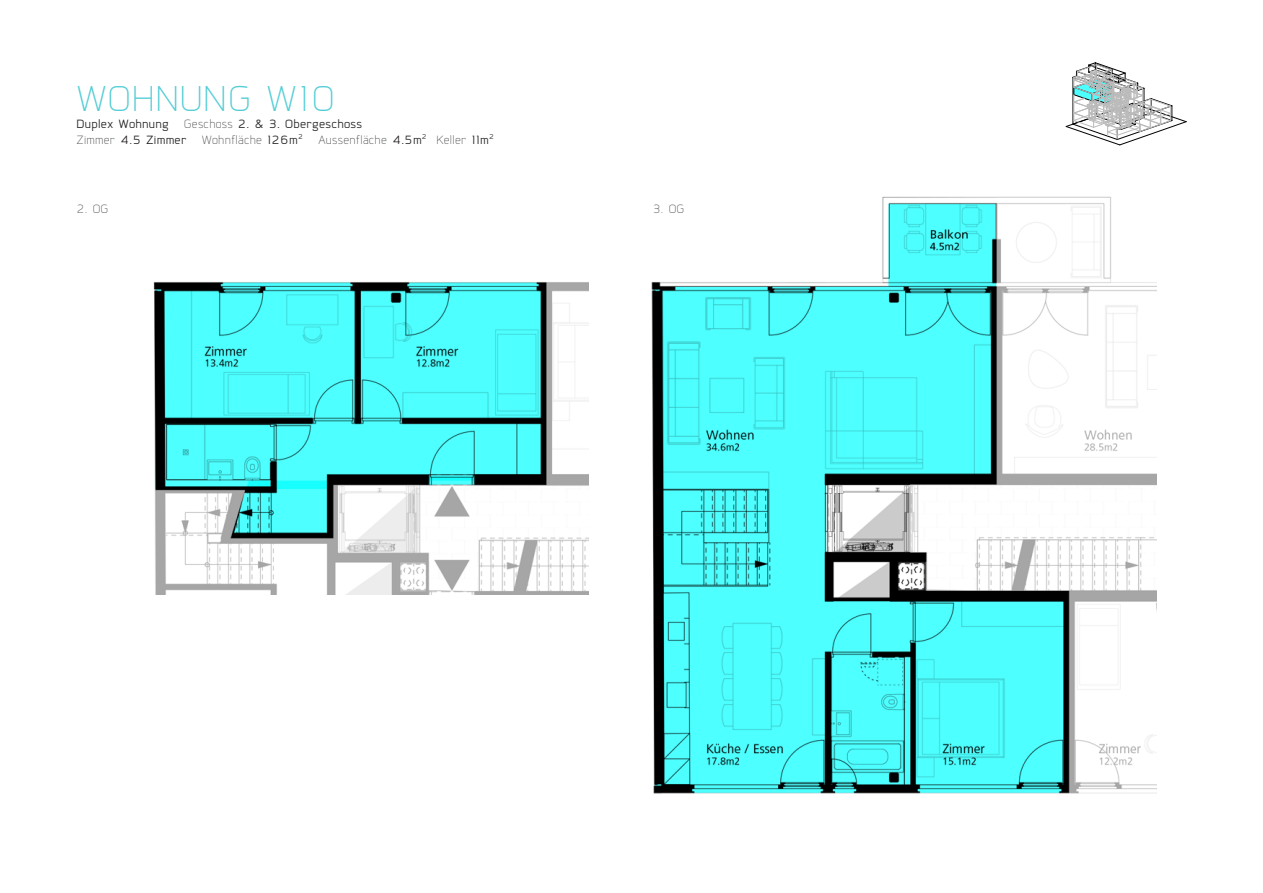
<style>
.page{position:relative;width:1263px;height:893px;background:#fff}
.page>*{position:absolute;margin:0;border:0;box-sizing:border-box;transform-origin:0 0}
.t1{font:100 45px "Coupe";letter-spacing:.02em;color:#54cdd5}
.t2{font:100 15px "Coupe";letter-spacing:.02em;color:#454647}
.t3{font:15px "Coupe";letter-spacing:.02em;color:#231f20}
.s1{font-weight:100;color:#454647}
.s2{font-weight:400;color:#231f20}
</style>
<div class="page">
<img style="left:651px;top:196px;width:506px;height:598px">
<img style="left:153px;top:282px;width:435px;height:312px">
<svg style="left:1066px;top:63px;width:120px;height:82px"></svg>
<p class="t1" style="left:77px;top:77px;width:261px">WOHNUNG W10</p>
<p class="t3" style="left:77px;top:116px;width:287px">Duplex Wohnung <span class="s1">Geschoss</span> 2. &amp; 3. Obergeschoss</p>
<p class="t2" style="left:77px;top:133px;width:419px">Zimmer <span class="s2">4.5 Zimmer</span> Wohnfläche <span class="s2">126m</span><sup>2</sup> Aussenfläche <span class="s2">4.5m</span><sup>2</sup> Keller <span class="s2">11m</span><sup>2</sup></p>
<p class="t2" style="left:77px;top:202px;width:33px">2. OG</p>
<p class="t2" style="left:653px;top:202px;width:33px">3. OG</p>
</div>
